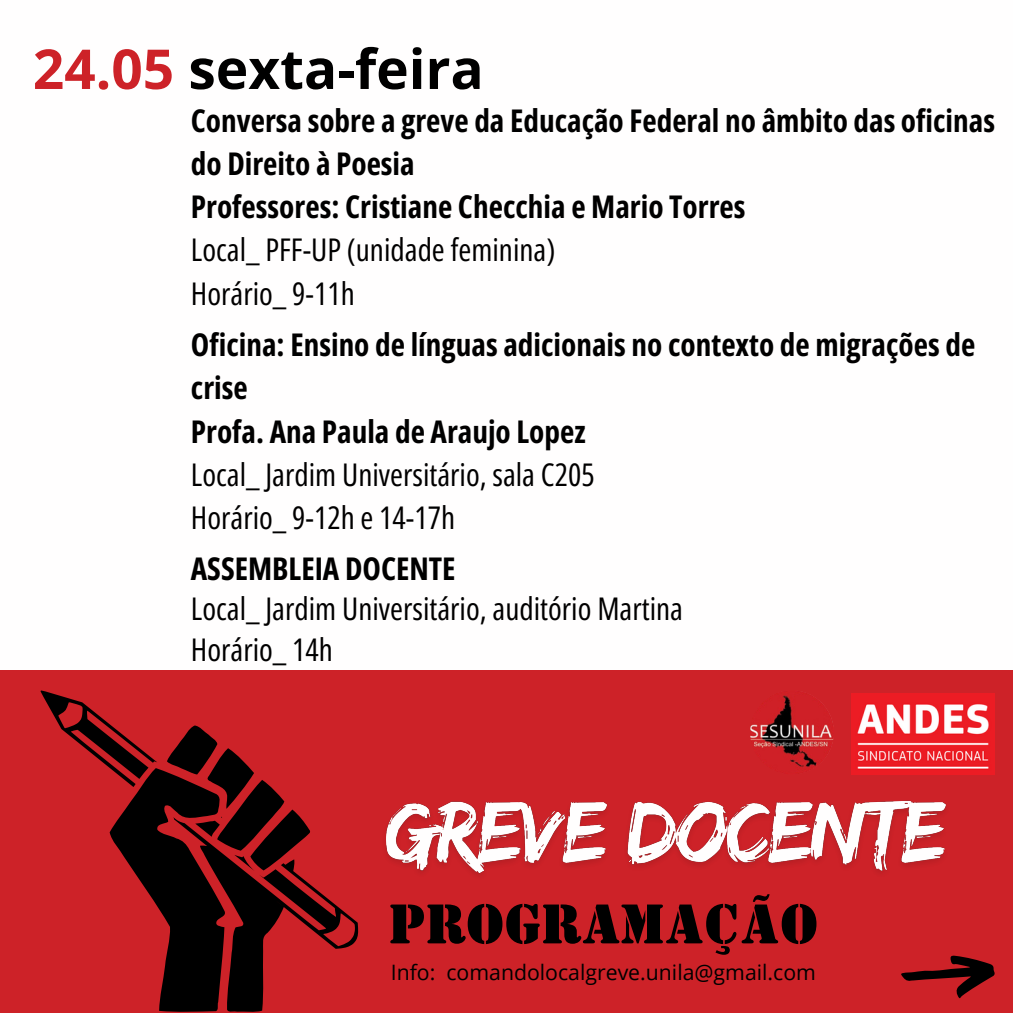
<style>
.page{position:relative;width:1013px;height:1013px;background:#fff}
.page>*{position:absolute;margin:0;border:0;box-sizing:border-box;transform-origin:0 0}
.t1{font:700 55px "Open Sans";color:#000}
.t2{font:55px "Stencil BT";color:#000}
.t3{font:700 31.25px/43.1px "Open Sans Condensed";color:#000}
.t4{font:31.25px/40.2px "Open Sans Condensed";color:#000}
.t5{font:21.25px "Open Sans";color:#000}
.s1{color:#cd2228}
.s2{font-weight:400}
.s3{font-weight:700}
</style>
<div class="page">
<div style="left:0;top:0;width:1012px;height:1012px;background:#cd2228"></div>
<svg style="left:41px;top:690px;width:317px;height:322px"></svg>
<img style="left:750px;top:690px;width:83px;height:84px;border-radius:50%">
<img style="left:851px;top:694px;width:143px;height:80px">
<svg style="left:901px;top:955px;width:93px;height:43px"></svg>
<div style="left:0;top:0;width:1012px;height:670px;background:#fffefe"></div>
<img style="left:385px;top:800px;width:561px;height:75px">
<h4 class="t1" style="left:33px;top:30px;width:452px"><span class="s1">24.05</span> sexta-feira</h4>
<h2 class="t3" style="left:191px;top:98px;width:805px">Conversa sobre a greve da Educação Federal no âmbito das oficinas do Direito à Poesia<br>Professores: Cristiane Checchia e Mario Torres<br><span class="s2">Local_ PFF-UP (unidade feminina)<br>Horário_ 9-11h</span></h2>
<h4 class="t3" style="left:191px;top:322px;width:786px">Oficina: Ensino de línguas adicionais no contexto de migrações de crise<br>Profa. Ana Paula de Araujo Lopez<br><span class="s2">Local_ Jardim Universitário, sala C205<br>Horário_ 9-12h e 14-17h</span></h4>
<p class="t4" style="left:191px;top:547px;width:493px"><span class="s3">ASSEMBLEIA DOCENTE<br></span>Local_ Jardim Universitário, auditório Martina<br>Horário_ 14h</p>
<p class="t2" style="left:389px;top:890px;width:431px">PROGRAMAÇÃO</p>
<p class="t5" style="left:391px;top:957px;width:427px">Info: comandolocalgreve.unila@gmail.com</p>
</div>
